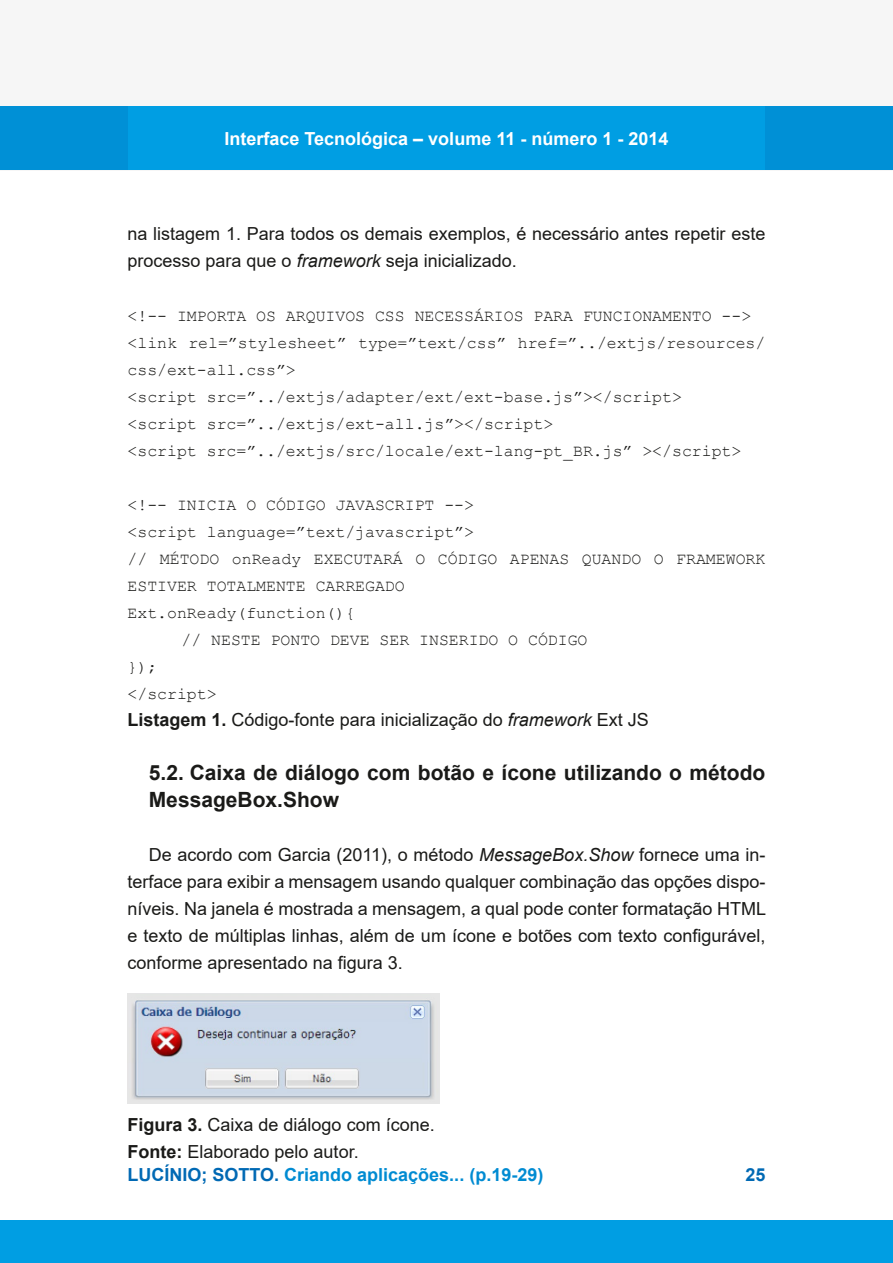
<style>
.page{position:relative;width:893px;height:1263px;background:#fff}
.page>*{position:absolute;margin:0;border:0;box-sizing:border-box;transform-origin:0 0}
.t1{font:700 21px/27px "Arial";color:#1a1a18}
.Corpo{font:18px/27px "Arial";color:#1a1a18}
.t2{font:700 18px "Arial";color:#008bd2}
.t3{font:700 18px "Arial";color:#fff}
.t4{font:700 18px "Arial";color:#0069b4}
.Código{font:16.5px/27px "Courier New";color:#1a1a18}
.s1{font-style:italic}
.s2{font-weight:700}
.s3{color:#0069b4}
</style>
<div class="page">
<div style="left:0;top:0;width:893px;height:170px;background:#f6f6f6"></div>
<div style="left:0;top:1220px;width:893px;height:43px;background:#009ee3"></div>
<div style="left:0;top:106px;width:893px;height:64px;background:#009ee3"></div>
<div style="left:0;top:106px;width:128px;height:64px;background:#0090d6"></div>
<div style="left:765px;top:106px;width:128px;height:64px;background:#0090d6"></div>
<img style="left:128px;top:993px;width:311px;height:111px">
<p class="t3" style="left:225px;top:126px;width:445px">Interface Tecnológica – volume 11 - número 1 - 2014</p>
<p class="Corpo" style="left:128px;top:220px;width:639px">na listagem 1. Para todos os demais exemplos, é necessário antes repetir este processo para que o <span class="s1">framework</span> seja inicializado.</p>
<p class="Código" style="left:128px;top:301px;width:625px">&lt;!-- IMPORTA OS ARQUIVOS CSS NECESSÁRIOS PARA FUNCIONAMENTO --&gt;</p>
<p class="Código" style="left:128px;top:328px;width:639px">&lt;link rel=”stylesheet” type=”text/css” href=”../extjs/resources/ css/ext-all.css”&gt;</p>
<p class="Código" style="left:128px;top:382px;width:556px">&lt;script src=”../extjs/adapter/ext/ext-base.js”&gt;&lt;/script&gt;</p>
<p class="Código" style="left:128px;top:409px;width:427px">&lt;script src=”../extjs/ext-all.js”&gt;&lt;/script&gt;</p>
<p class="Código" style="left:128px;top:436px;width:615px">&lt;script src=”../extjs/src/locale/ext-lang-pt_BR.js” &gt;&lt;/script&gt;</p>
<p class="Código" style="left:128px;top:490px;width:348px">&lt;!-- INICIA O CÓDIGO JAVASCRIPT --&gt;</p>
<p class="Código" style="left:128px;top:517px;width:348px">&lt;script language=”text/javascript”&gt;</p>
<p class="Código" style="left:128px;top:544px;width:639px">// MÉTODO onReady EXECUTARÁ O CÓDIGO APENAS QUANDO O FRAMEWORK<br>ESTIVER TOTALMENTE CARREGADO</p>
<p class="Código" style="left:128px;top:598px;width:229px">Ext.onReady(function(){</p>
<p class="Código" style="left:182px;top:625px;width:407px">// NESTE PONTO DEVE SER INSERIDO O CÓDIGO</p>
<p class="Código" style="left:128px;top:652px;width:31px">});</p>
<p class="Código" style="left:128px;top:679px;width:91px">&lt;/script&gt;</p>
<p class="Corpo" style="left:128px;top:706px;width:523px"><span class="s2">Listagem 1.</span> Código-fonte para inicialização do <span class="s1">framework</span> Ext JS</p>
<p class="t1" style="left:149px;top:759px;width:618px">5.2. Caixa de diálogo com botão e ícone utilizando o método<br>MessageBox.Show</p>
<p class="Corpo" style="left:128px;top:841px;width:640px;text-align:justify;text-indent:21px">De acordo com Garcia (2011), o método <span class="s1">MessageBox.Show</span> fornece uma in&shy;terface para exibir a mensagem usando qualquer combinação das opções dispo&shy;níveis. Na janela é mostrada a mensagem, a qual pode conter formatação HTML e texto de múltiplas linhas, além de um ícone e botões com texto configurável, conforme apresentado na figura 3.</p>
<p class="Corpo" style="left:128px;top:1111px;width:309px"><span class="s2">Figura 3.</span> Caixa de diálogo com ícone.</p>
<p class="Corpo" style="left:128px;top:1138px;width:233px"><span class="s2">Fonte:</span> Elaborado pelo autor.</p>
<p class="t2" style="left:128px;top:1162px;width:417px"><span class="s3">LUCÍNIO; SOTTO.</span> Criando aplicações... (p.19-29)</p>
<p class="t4" style="left:745px;top:1162px;width:22px">25</p>
</div>
